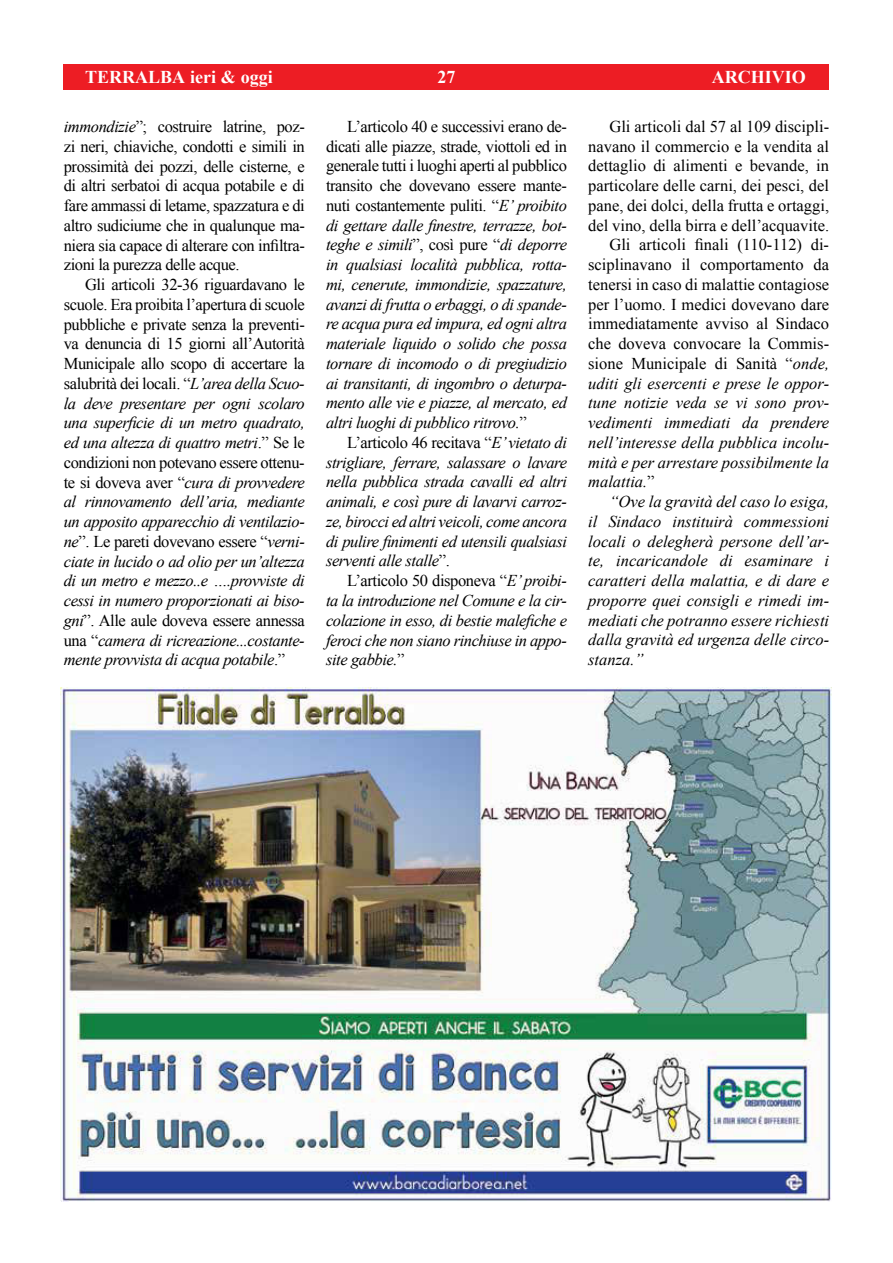
<style>
.page{position:relative;width:893px;height:1263px;background:#fff}
.page>*{position:absolute;margin:0;border:0;box-sizing:border-box;transform-origin:0 0}
.t1{font:700 18px "Times New Roman";color:#fff}
.t2{font:italic 16.5px/19.8px "Times New Roman";color:#000;text-align:justify}
.t3{font:16.5px/19.8px "Times New Roman";color:#000;text-align:justify}
.s1{font-style:italic}
.s2{font-style:normal}
</style>
<div class="page">
<div style="left:64px;top:64px;width:765px;height:25px;background:#ed1d24"></div>
<img style="left:61px;top:688px;width:771px;height:514px">
<p class="t1" style="left:85px;top:71px;width:189px">TERRALBA ieri &amp; oggi</p>
<p class="t1" style="left:437px;top:71px;width:19px">27</p>
<p class="t1" style="left:712px;top:71px;width:95px">ARCHIVIO</p>
<p class="t3" style="left:64px;top:118px;width:243px"><span class="s1">immondizie</span>”; costruire latrine, poz&shy;zi neri, chiaviche, condotti e simili in prossimità dei pozzi, delle cisterne, e di altri serbatoi di acqua potabile e di fare ammassi di letame, spazzatura e di altro sudiciume che in qualunque ma&shy;niera sia capace di alterare con infiltra&shy;zioni la purezza delle acque.</p>
<p class="t2" style="left:64px;top:276px;width:243px;text-indent:21px"><span class="s2">Gli articoli 32-36 riguardavano le scuole. Era proibita l’apertura di scuole pubbliche e private senza la preventi&shy;va denuncia di 15 giorni all’Autorità Municipale allo scopo di accertare la salubrità dei locali. “</span>L’area della Scuo&shy;la deve presentare per ogni scolaro una superficie di un metro quadrato, ed una altezza di quattro metri<span class="s2">.” Se le condizioni non potevano essere ottenu&shy;te si doveva aver “</span>cura di provvedere al rinnovamento dell’aria, mediante un apposito apparecchio di ventilazio&shy;ne<span class="s2">”. Le pareti dovevano essere “</span>verni&shy;ciate in lucido o ad olio per un’altezza di un metro e mezzo..e ….provviste di cessi in numero proporzionati ai biso&shy;gni<span class="s2">”. Alle aule doveva essere annessa una “</span>camera di ricreazione...costante&shy;mente provvista di acqua potabile<span class="s2">.”</span></p>
<p class="t3" style="left:609px;top:118px;width:221px">Gli articoli dal 57 al 109 discipli-</p>
<p class="t3" style="left:588px;top:138px;width:242px">navano il commercio e la vendita al</p>
<p class="t3" style="left:588px;top:157px;width:242px">dettaglio di alimenti e bevande, in</p>
<p class="t3" style="left:588px;top:177px;width:242px">particolare delle carni, dei pesci, del</p>
<p class="t3" style="left:588px;top:197px;width:242px">pane, dei dolci, della frutta e ortaggi,</p>
<p class="t3" style="left:588px;top:217px;width:242px">del vino, della birra e dell’acquavite.</p>
<p class="t3" style="left:609px;top:235px;width:221px">Gli articoli finali (110-112) di-</p>
<p class="t3" style="left:588px;top:256px;width:242px">sciplinavano il comportamento da</p>
<p class="t3" style="left:588px;top:276px;width:242px">tenersi in caso di malattie contagiose</p>
<p class="t3" style="left:588px;top:296px;width:242px">per l’uomo. I medici dovevano dare</p>
<p class="t3" style="left:588px;top:315px;width:242px">immediatamente avviso al Sindaco</p>
<p class="t3" style="left:588px;top:335px;width:242px">che doveva convocare la Commis-</p>
<p class="t3" style="left:588px;top:355px;width:242px">sione Municipale di Sanità “<span class="s1">onde,</span></p>
<p class="t2" style="left:588px;top:375px;width:242px">uditi gli esercenti e prese le oppor-</p>
<p class="t2" style="left:588px;top:394px;width:242px">tune notizie veda se vi sono prov-</p>
<p class="t2" style="left:588px;top:414px;width:242px">vedimenti immediati da prendere</p>
<p class="t2" style="left:588px;top:434px;width:242px">nell’interesse della pubblica incolu-</p>
<p class="t2" style="left:588px;top:454px;width:242px">mità e per arrestare possibilmente la</p>
<p class="t2" style="left:588px;top:473px;width:68px">malattia.<span class="s2">”</span></p>
<p class="t2" style="left:609px;top:491px;width:221px">“Ove la gravità del caso lo esiga,</p>
<p class="t2" style="left:588px;top:513px;width:242px">il Sindaco instituirà commessioni</p>
<p class="t2" style="left:588px;top:533px;width:242px">locali o delegherà persone dell’ar-</p>
<p class="t2" style="left:588px;top:552px;width:242px">te, incaricandole di esaminare i</p>
<p class="t2" style="left:588px;top:572px;width:242px">caratteri della malattia, e di dare e</p>
<p class="t2" style="left:588px;top:592px;width:242px">proporre quei consigli e rimedi im-</p>
<p class="t2" style="left:588px;top:612px;width:242px">mediati che potranno essere richiesti</p>
<p class="t2" style="left:588px;top:631px;width:242px">dalla gravità ed urgenza delle circo-</p>
<p class="t2" style="left:588px;top:651px;width:57px">stanza.”</p>
<p class="t2" style="left:326px;top:118px;width:243px;text-indent:21px"><span class="s2">L’articolo 40 e successivi erano de&shy;dicati alle piazze, strade, viottoli ed in generale tutti i luoghi aperti al pubblico transito che dovevano essere mante&shy;nuti costantemente puliti. “</span>E’ proibito di gettare dalle finestre, terrazze, bot&shy;teghe e simili<span class="s2">”, così pure “</span>di deporre in qualsiasi località pubblica, rotta&shy;mi, cenerute, immondizie, spazzature, avanzi di frutta o erbaggi, o di spande&shy;re acqua pura ed impura, ed ogni altra materiale liquido o solido che possa tornare di incomodo o di pregiudizio ai transitanti, di ingombro o deturpa&shy;mento alle vie e piazze, al mercato, ed altri luoghi di pubblico ritrovo.<span class="s2">”</span></p>
<p class="t2" style="left:326px;top:434px;width:243px;text-indent:21px"><span class="s2">L’articolo 46 recitava “</span>E’ vietato di strigliare, ferrare, salassare o lavare nella pubblica strada cavalli ed altri animali, e così pure di lavarvi carroz&shy;ze, birocci ed altri veicoli, come ancora di pulire finimenti ed utensili qualsiasi serventi alle stalle<span class="s2">”.</span></p>
<p class="t2" style="left:326px;top:572px;width:242px;text-indent:21px"><span class="s2">L’articolo 50 disponeva “</span>E’ proibi&shy;ta la introduzione nel Comune e la cir&shy;colazione in esso, di bestie malefiche e feroci che non siano rinchiuse in appo&shy;site gabbie.<span class="s2">”</span></p>
</div>
